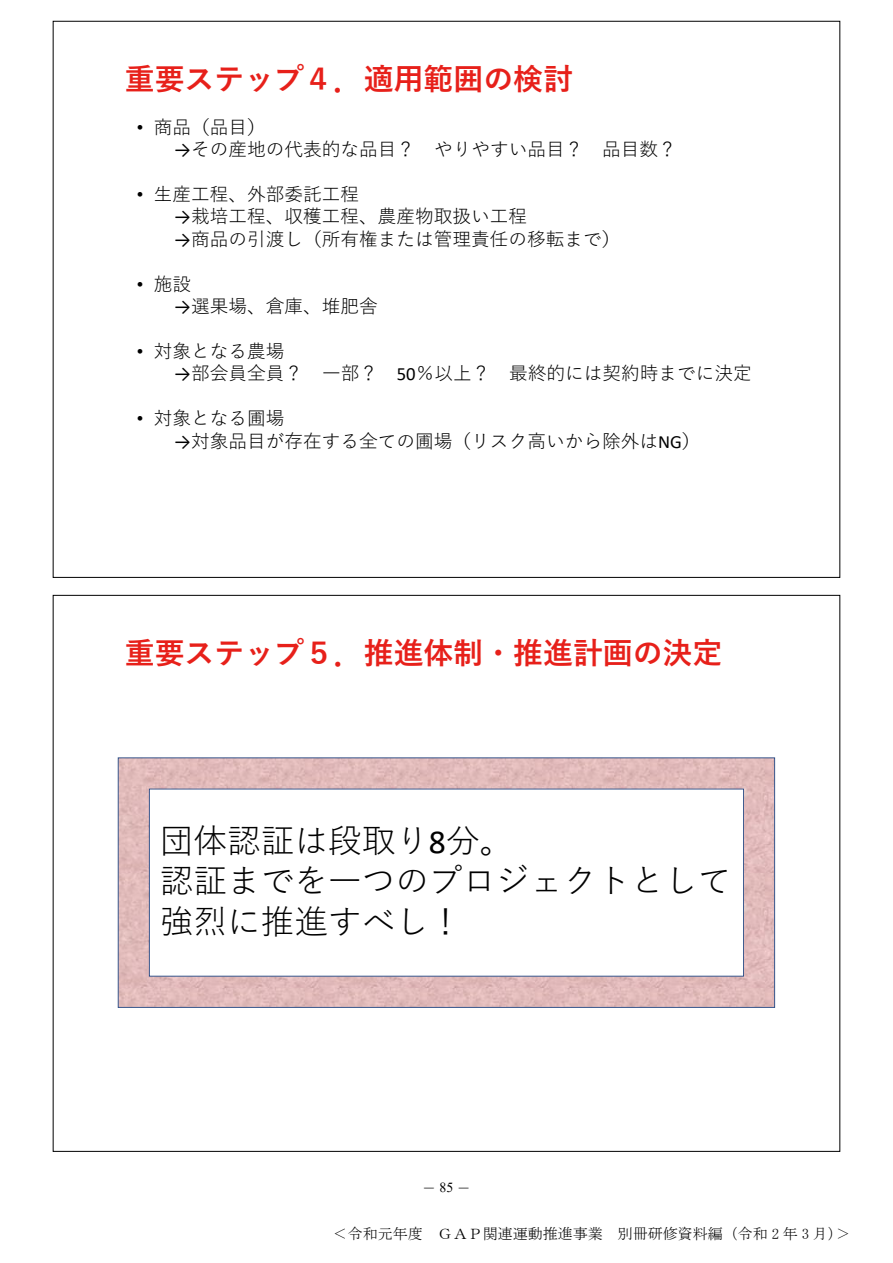
<style>
.page{position:relative;width:893px;height:1263px;background:#fff}
.page>*{position:absolute;margin:0;border:0;box-sizing:border-box;transform-origin:0 0}
.t1{font:33.6px/40.3px "Yu Gothic";color:#000}
.t2{font:700 29.85px "Yu Gothic";color:#e7201a}
.t3{font:18.6px "Yu Gothic";color:#000}
.t4{font:15px "MS Mincho";color:#000}
.t5{font:13.8px "MS Mincho";color:#000}
.s1{font-family:"Arial"}
.s2{font-family:"Calibri"}
.s3{font-family:"Times New Roman"}
</style>
<div class="page">
<svg style="left:118px;top:757px;width:657px;height:251px"></svg>
<h2 class="t2" style="left:125px;top:63px;width:450px">重要ステップ４．適用範囲の検討</h2>
<p class="t3" style="left:137px;top:110px;width:130px"><span class="s1">•</span> 商品（品目）</p>
<p class="t3" style="left:174px;top:132px;width:504px"><span class="s2">→</span>その産地の代表的な品目？ やりやすい品目？ 品目数？</p>
<p class="t3" style="left:137px;top:177px;width:224px"><span class="s1">•</span> 生産工程、外部委託工程</p>
<p class="t3" style="left:174px;top:199px;width:354px"><span class="s2">→</span>栽培工程、収穫工程、農産物取扱い工程</p>
<p class="t3" style="left:174px;top:222px;width:448px"><span class="s2">→</span>商品の引渡し（所有権または管理責任の移転まで）</p>
<p class="t3" style="left:137px;top:267px;width:56px"><span class="s1">•</span> 施設</p>
<p class="t3" style="left:174px;top:289px;width:205px"><span class="s2">→</span>選果場、倉庫、堆肥舎</p>
<p class="t3" style="left:137px;top:334px;width:149px"><span class="s1">•</span> 対象となる農場</p>
<p class="t3" style="left:174px;top:356px;width:579px"><span class="s2">→</span>部会員全員？ 一部？ <span class="s2">50</span>％以上？ 最終的には契約時までに決定</p>
<p class="t3" style="left:137px;top:401px;width:149px"><span class="s1">•</span> 対象となる圃場</p>
<p class="t3" style="left:174px;top:424px;width:528px"><span class="s2">→</span>対象品目が存在する全ての圃場（リスク高いから除外は<span class="s2">NG</span>）</p>
<h2 class="t2" style="left:125px;top:637px;width:599px">重要ステップ５．推進体制・推進計画の決定</h2>
<h1 class="t1" style="left:160px;top:816px;width:573px">団体認証は段取り<span class="s2">8</span>分。<br>認証までを一つのプロジェクトとして強烈に推進すべし！</h1>
<p class="t5" style="left:422px;top:1181px;width:50px">－ <span class="s3">85</span> －</p>
<p class="t4" style="left:333px;top:1226px;width:519px">＜令和元年度　ＧＡＰ関連運動推進事業　別冊研修資料編（令和 2 年 3 月）＞</p>
</div>
